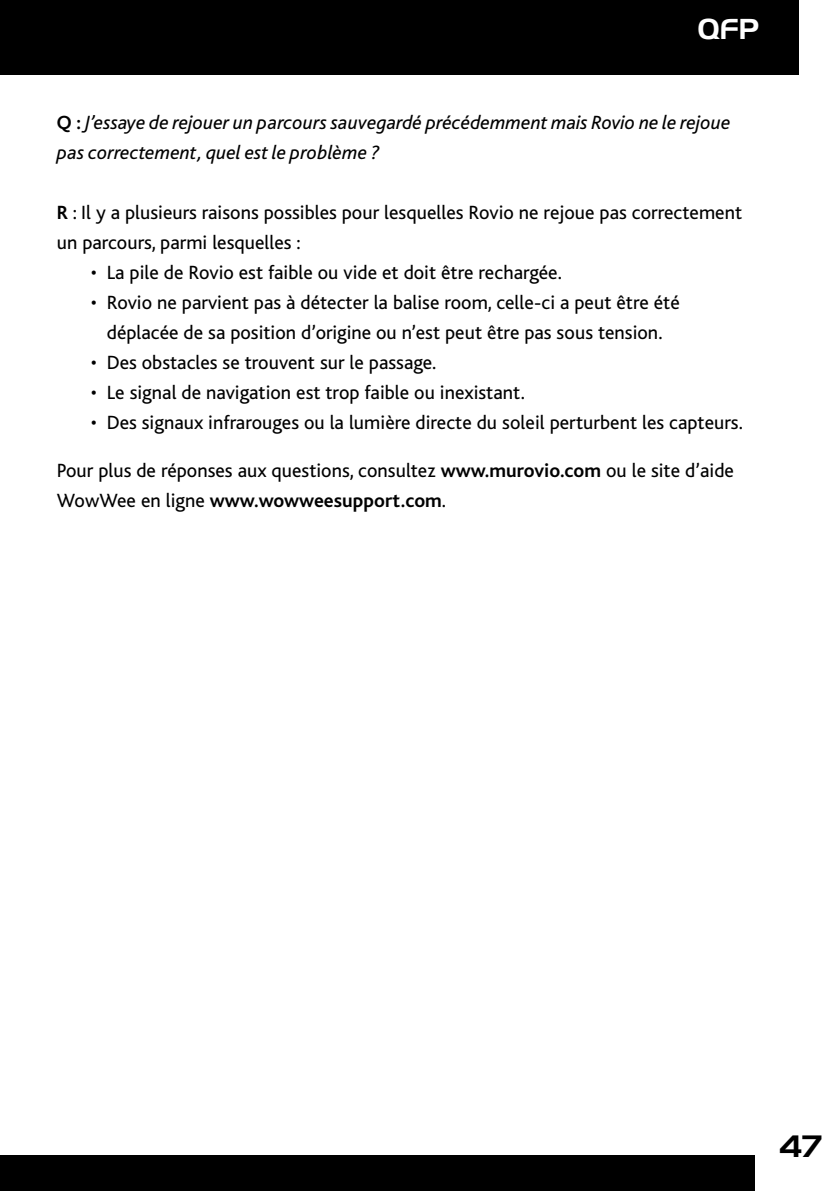
<style>
.page{position:relative;width:840px;height:1191px;background:#fff}
.page>*{position:absolute;margin:0;border:0;box-sizing:border-box;transform-origin:0 0}
.t1{font:30px "Handel Gothic BT";color:#000}
.t2{font:28px "Handel Gothic BT";color:#fff}
.t3{font:20px/30px "Bliss";color:#000}
.t4{font:italic 20px/30px "Bliss";color:#000}
.s1{font-weight:700;font-style:normal}
.s2{font-weight:700}
</style>
<div class="page">
<div style="left:0;top:1155px;width:754px;height:36px;background:#000"></div>
<div style="left:0;top:0;width:797px;height:74px;background:#000"></div>
<h2 class="t2" style="left:697px;top:12px;width:63px">QFP</h2>
<p class="t4" style="left:57px;top:108px;width:675px"><span class="s1">Q :</span> J’essaye de rejouer un parcours sauvegardé précédemment mais Rovio ne le rejoue pas correctement, quel est le problème ?</p>
<p class="t3" style="left:57px;top:198px;width:686px"><span class="s2">R</span> : Il y a plusieurs raisons possibles pour lesquelles Rovio ne rejoue pas correctement un parcours, parmi lesquelles :</p>
<p class="t3" style="left:91px;top:258px;width:472px">• La pile de Rovio est faible ou vide et doit être rechargée.</p>
<p class="t3" style="left:91px;top:288px;width:590px;text-align:center">• Rovio ne parvient pas à détecter la balise room, celle-ci a peut être été déplacée de sa position d’origine ou n’est peut être pas sous tension.</p>
<p class="t3" style="left:91px;top:348px;width:347px">• Des obstacles se trouvent sur le passage.</p>
<p class="t3" style="left:91px;top:378px;width:435px">• Le signal de navigation est trop faible ou inexistant.</p>
<p class="t3" style="left:91px;top:408px;width:653px">• Des signaux infrarouges ou la lumière directe du soleil perturbent les capteurs.</p>
<p class="t3" style="left:57px;top:456px;width:678px">Pour plus de réponses aux questions, consultez <span class="s2">www.murovio.com</span> ou le site d’aide<br>WowWee en ligne <span class="s2">www.wowweesupport.com</span>.</p>
<h1 class="t1" style="left:778px;top:1128px;width:44px">47</h1>
</div>
